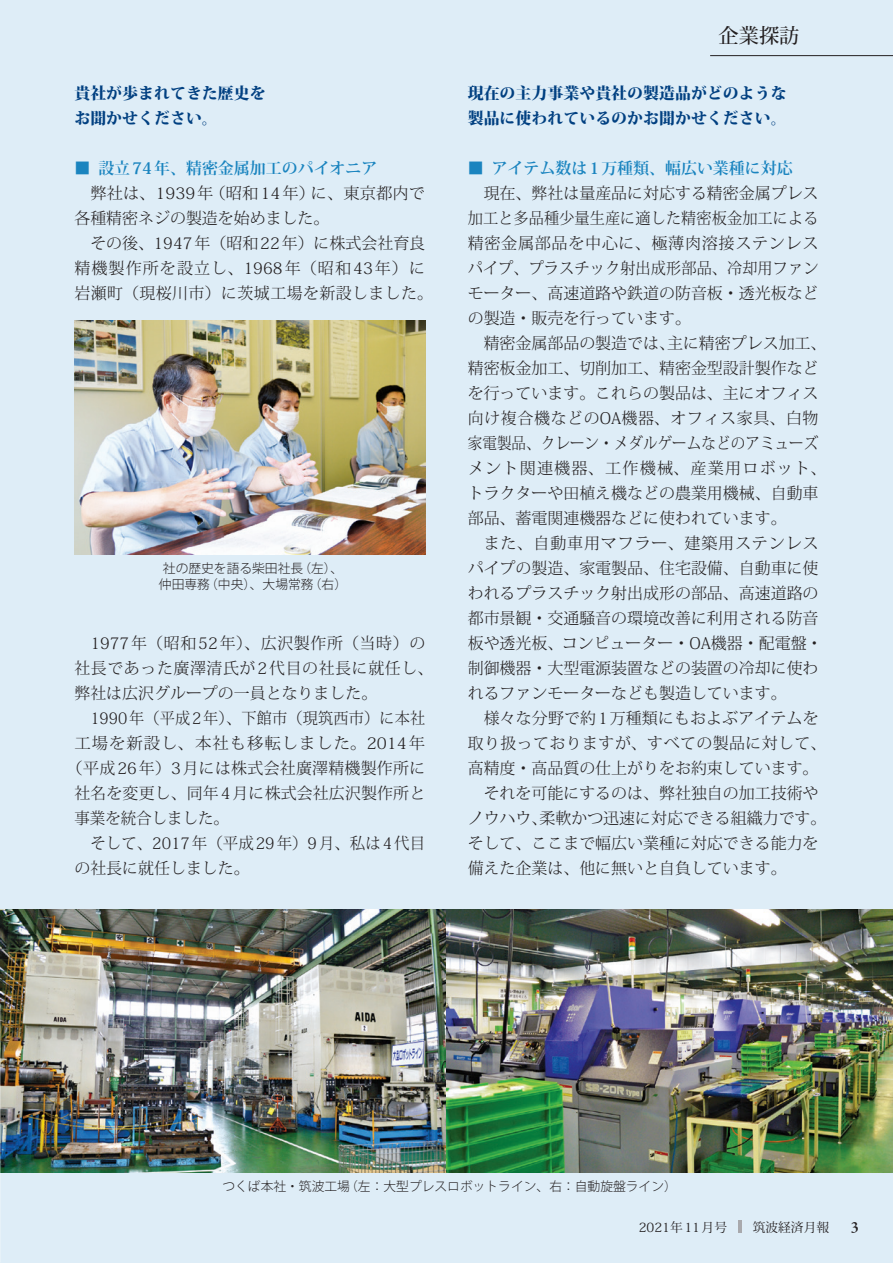
<style>
.page{position:relative;width:893px;height:1263px;background:#deedf7}
.page>*{position:absolute;margin:0;border:0;box-sizing:border-box;transform-origin:0 0}
.t1{font:500 20.25px "Koz Min Pro";color:#231f20}
.t2{font:300 15.9px/25px "Koz Min Pr 6 N";color:#231f20}
.t3{font:300 15.9px/25px "Koz Min Pr 6 N";letter-spacing:.025em;color:#231f20;text-align:center}
.t4{font:300 15.9px "Koz Min Pr 6 N";color:#231f20;scale:.95 1}
.t5{font:300 15.9px/25px "Koz Min Pr 6 N";letter-spacing:.035em;color:#231f20}
.t6{font:800 15.9px/25px "Koz Min Pr 6 N";color:#014081}
.t7{font:300 15.9px "Koz Min Pr 6 N";letter-spacing:.04em;color:#231f20}
.t8{font:700 15.9px "Koz Min Pr 6 N";color:#1a84bf}
.t9{font:300 15.9px "Koz Min Pr 6 N";color:#231f20;scale:.91 1}
.t10{font:300 15.9px "Koz Min Pr 6 N";letter-spacing:.055em;color:#231f20}
.t11{font:300 15.9px "Koz Min Pr 6 N";letter-spacing:.075em;color:#231f20}
.t12{font:300 15.9px "Koz Min Pr 6 N";letter-spacing:.045em;color:#231f20}
.t13{font:600 15.9px "Garamond Premr Pro";color:#231f20}
.t14{font:300 12.75px/15.9px "Koz Go Pr 6 N";color:#231f20;text-align:center}
.t15{font:12.75px "Koz Min Pr 6 N";color:#231f20}
.s1{font-weight:300}
</style>
<div class="page">
<img style="left:0;top:909px;width:893px;height:263px">
<img style="left:74px;top:320px;width:351px;height:234px">
<img style="left:0;top:740px;width:1px;height:263px">
<hr style="left:710px;top:55px;width:183px;height:1px;background:#231f20">
<svg style="left:738px;top:1220px;width:3px;height:13px"></svg>
<p class="t6" style="left:74px;top:81px;width:193px">貴社が歩まれてきた歴史をお聞かせください。</p>
<p class="t8" style="left:74px;top:159px;width:305px">■　設立74年、精密金属加工のパイオニア</p>
<p class="t2" style="left:74px;top:181px;width:352px;text-indent:16px">弊社は、1939年（昭和14年）に、東京都内で各種精密ネジの製造を始めました。</p>
<p class="t3" style="left:74px;top:231px;width:360px">その後、1947年（昭和22年）に株式会社育良<br>精機製作所を設立し、1968年（昭和43年）に岩瀬町（現桜川市）に茨城工場を新設しました。</p>
<p class="t14" style="left:159px;top:560px;width:190px">社の歴史を語る柴田社長（左）、仲田専務（中央）、大場常務（右）</p>
<p class="t5" style="left:74px;top:631px;width:360px;text-indent:16px">1977年（昭和52年）、広沢製作所（当時）の社長であった廣澤清氏が2代目の社長に就任し、弊社は広沢グループの一員となりました。</p>
<p class="t4" style="left:90px;top:709px;width:354px">1990年（平成2年）、下館市（現筑西市）に本社</p>
<p class="t10" style="left:74px;top:734px;width:352px">工場を新設し、本社も移転しました。2014年</p>
<p class="t2" style="left:66px;top:756px;width:361px">（平成26年）3月には株式会社廣澤精機製作所に</p>
<p class="t2" style="left:74px;top:781px;width:352px">社名を変更し、同年4月に株式会社広沢製作所と</p>
<p class="t2" style="left:74px;top:805px;width:156px">事業を統合しました。</p>
<p class="t2" style="left:90px;top:830px;width:336px">そして、2017年（平成29年）9月、私は4代目</p>
<p class="t2" style="left:74px;top:855px;width:177px">の社長に就任しました。</p>
<p class="t1" style="left:719px;top:21px;width:82px">企業探訪</p>
<p class="t6" style="left:468px;top:81px;width:352px">現在の主力事業や貴社の製造品がどのような　　製品に使われているのかお聞かせください。</p>
<p class="t8" style="left:468px;top:159px;width:326px"><span class="s1">■　</span>アイテム数は1万種類、幅広い業種に対応</p>
<p class="t2" style="left:484px;top:181px;width:336px">現在、弊社は量産品に対応する精密金属プレス</p>
<p class="t4" style="left:468px;top:209px;width:371px">加工と多品種少量生産に適した精密板金加工による</p>
<p class="t7" style="left:468px;top:234px;width:352px">精密金属部品を中心に、極薄肉溶接ステンレス</p>
<p class="t4" style="left:468px;top:259px;width:371px">パイプ、プラスチック射出成形部品、冷却用ファン</p>
<p class="t2" style="left:468px;top:281px;width:352px">モーター、高速道路や鉄道の防音板・透光板など</p>
<p class="t2" style="left:468px;top:306px;width:225px">の製造・販売を行っています。</p>
<p class="t2" style="left:484px;top:331px;width:344px">精密金属部品の製造では、主に精密プレス加工、</p>
<p class="t2" style="left:468px;top:356px;width:352px">精密板金加工、切削加工、精密金型設計製作など</p>
<p class="t2" style="left:468px;top:381px;width:352px">を行っています。これらの製品は、主にオフィス</p>
<p class="t7" style="left:468px;top:409px;width:352px">向け複合機などのOA機器、オフィス家具、白物</p>
<p class="t9" style="left:468px;top:434px;width:387px">家電製品、クレーン・メダルゲームなどのアミューズ</p>
<p class="t11" style="left:468px;top:459px;width:360px">メント関連機器、工作機械、産業用ロボット、</p>
<p class="t2" style="left:468px;top:481px;width:352px">トラクターや田植え機などの農業用機械、自動車</p>
<p class="t2" style="left:468px;top:506px;width:320px">部品、蓄電関連機器などに使われています。</p>
<p class="t12" style="left:484px;top:534px;width:336px">また、自動車用マフラー、建築用ステンレス</p>
<p class="t2" style="left:468px;top:556px;width:352px">パイプの製造、家電製品、住宅設備、自動車に使</p>
<p class="t2" style="left:468px;top:581px;width:352px">われるプラスチック射出成形の部品、高速道路の</p>
<p class="t2" style="left:468px;top:606px;width:352px">都市景観・交通騒音の環境改善に利用される防音</p>
<p class="t2" style="left:468px;top:631px;width:356px">板や透光板、コンピューター・OA機器・配電盤・</p>
<p class="t2" style="left:468px;top:656px;width:352px">制御機器・大型電源装置などの装置の冷却に使わ</p>
<p class="t2" style="left:468px;top:681px;width:320px">れるファンモーターなども製造しています。</p>
<p class="t2" style="left:484px;top:706px;width:336px">様々な分野で約1万種類にもおよぶアイテムを</p>
<p class="t3" style="left:468px;top:731px;width:360px">取り扱っておりますが、すべての製品に対して、</p>
<p class="t2" style="left:468px;top:756px;width:352px">高精度・高品質の仕上がりをお約束しています。</p>
<p class="t2" style="left:484px;top:781px;width:336px">それを可能にするのは、弊社独自の加工技術や</p>
<p class="t2" style="left:468px;top:806px;width:360px">ノウハウ、柔軟かつ迅速に対応できる組織力です。</p>
<p class="t2" style="left:468px;top:831px;width:352px">そして、ここまで幅広い業種に対応できる能力を</p>
<p class="t2" style="left:468px;top:856px;width:320px">備えた企業は、他に無いと自負しています。</p>
<p class="t14" style="left:222px;top:1178px;width:456px">つくば本社・筑波工場（左：大型プレスロボットライン、右：自動旋盤ライン）</p>
<p class="t15" style="left:639px;top:1220px;width:192px">2021年 11月号　　筑波経済月報</p>
<p class="t13" style="left:851px;top:1217px;width:9px">3</p>
</div>
